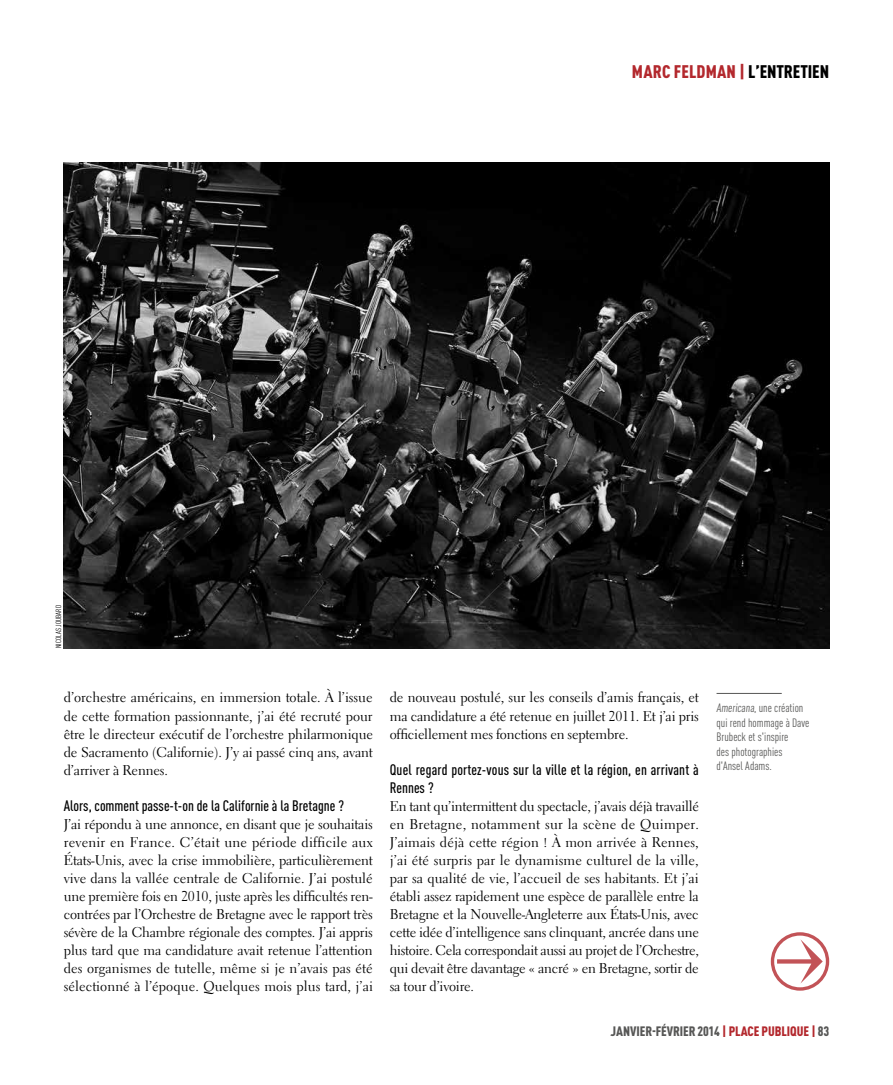
<style>
.page{position:relative;width:893px;height:1085px;background:#fff}
.page>*{position:absolute;margin:0;border:0;box-sizing:border-box;transform-origin:0 0}
.t1{font:900 condensed 18px "DINOT";letter-spacing:.01em;color:#b3282d}
.t2{font:500 condensed 15px/18px "DINOT";color:#000}
.t3{font:14.1px/18px "Electra LT Std";letter-spacing:-.01em;color:#000;text-align:justify}
.t4{font:900 condensed 13.5px "DINOT";letter-spacing:-.005em;color:#575756}
.t5{font:condensed 12px/14.4px "DINOT";color:#575756}
.t6{font:condensed 7.5px "DINOT";letter-spacing:.01em;color:#000}
.s1{color:#000}
.s2{color:#b3282d}
</style>
<div class="page">
<svg style="left:771px;top:932px;width:58px;height:58px"></svg>
<img style="left:64px;top:162px;width:765px;height:486px">
<hr style="left:716px;top:693px;width:66px;height:1px;background:#575756">
<p class="t1" style="left:632px;top:60px;width:189px">MARC FELDMAN | <span class="s1">L’ENTRETIEN</span></p>
<p class="t6" style="left:54px;top:648px;width:44px;rotate:-90deg">Nicolas Joubard</p>
<p class="t3" style="left:64px;top:688px;width:311px">d’orchestre américains, en immersion totale. À l’issue de cette formation passionnante, j’ai été recruté pour être le directeur exécutif de l’orchestre philarmonique de Sacramento (Californie). J’y ai passé cinq ans, avant d’arriver à Rennes.</p>
<p class="t2" style="left:64px;top:796px;width:282px">Alors, comment passe-t-on de la Californie à la Bretagne ?</p>
<p class="t3" style="left:64px;top:814px;width:311px">J’ai répondu à une annonce, en disant que je souhaitais revenir en France. C’était une période difficile aux États-Unis, avec la crise immobilière, particulièrement vive dans la vallée centrale de Californie. J’ai postulé une première fois en 2010, juste après les difficultés ren&shy;contrées par l’Orchestre de Bretagne avec le rapport très sévère de la Chambre régionale des comptes. J’ai appris plus tard que ma candidature avait retenue l’attention des organismes de tutelle, même si je n’avais pas été sélectionné à l’époque. Quelques mois plus tard, j’ai</p>
<p class="t3" style="left:390px;top:688px;width:310px">de nouveau postulé, sur les conseils d’amis français, et ma candidature a été retenue en juillet 2011. Et j’ai pris officiellement mes fonctions en septembre.</p>
<p class="t2" style="left:390px;top:760px;width:310px">Quel regard portez-vous sur la ville et la région, en arrivant à<br>Rennes ?</p>
<p class="t3" style="left:390px;top:796px;width:311px">En tant qu’intermittent du spectacle, j’avais déjà travaillé en Bretagne, notamment sur la scène de Quimper.<br>J’aimais déjà cette région ! À mon arrivée à Rennes, j’ai été surpris par le dynamisme culturel de la ville, par sa qualité de vie, l’accueil de ses habitants. Et j’ai établi assez rapidement une espèce de parallèle entre la Bretagne et la Nouvelle-Angleterre aux États-Unis, avec cette idée d’intelligence sans clinquant, ancrée dans une histoire. Cela correspondait aussi au projet de l’Orchestre, qui devait être davantage « ancré » en Bretagne, sortir de sa tour d’ivoire.</p>
<p class="t5" style="left:716px;top:701px;width:94px">Americana, une création qui rend hommage à Dave<br>Brubeck et s'inspire<br>des photographies d'Ansel Adams.</p>
<p class="t4" style="left:611px;top:1022px;width:220px">JANVIER-FÉVRIER 2014 <span class="s2">| PLACE PUBLIQUE |</span> 83</p>
</div>
